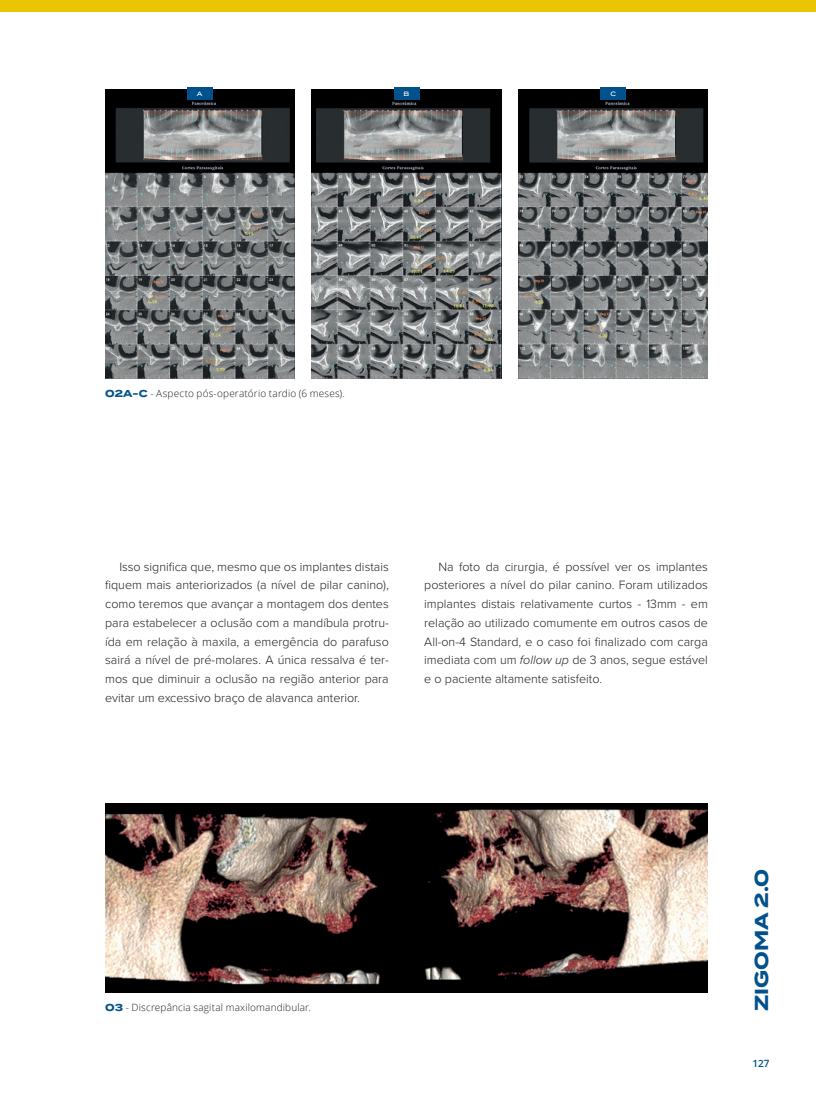
<style>
.page{position:relative;width:816px;height:1100px;background:#fff}
.page>*{position:absolute;margin:0;border:0;box-sizing:border-box;transform-origin:0 0}
.t1{font:700 18.75px "Termina";color:#01518c}
.t2{font:300 12.5px/18.8px "Proxima Nova";color:#231f20;text-align:justify}
.t3{font:300 10px "Open Sans";letter-spacing:.015em;color:#231f20}
.t4{font:600 10px "Open Sans";color:#01518c}
.t5{font:500 6.25px "Termina";color:#fff}
.s1{font-family:"Termina";font-weight:700;color:#01518c}
.s2{font-style:italic}
</style>
<div class="page">
<div style="left:0;top:0;width:815px;height:11px;background:#e9c503"></div>
<img style="left:105px;top:89px;width:189px;height:289px">
<img style="left:312px;top:89px;width:189px;height:289px">
<img style="left:518px;top:89px;width:189px;height:289px">
<div style="left:187px;top:87px;width:25px;height:13px;background:#01518c"></div>
<div style="left:393px;top:87px;width:26px;height:13px;background:#01518c"></div>
<div style="left:600px;top:87px;width:26px;height:13px;background:#01518c"></div>
<img style="left:105px;top:803px;width:602px;height:189px">
<p class="t5" style="left:197px;top:89px;width:7px">A</p>
<p class="t5" style="left:403px;top:89px;width:7px">B</p>
<p class="t5" style="left:610px;top:89px;width:7px">C</p>
<p class="t3" style="left:105px;top:386px;width:241px"><span class="s1">02A-C</span> - Aspecto pós-operatório tardio (6 meses).</p>
<p class="t2" style="left:105px;top:556px;width:285px;text-indent:14px">Isso significa que, mesmo que os implantes distais fiquem mais anteriorizados (a nível de pilar canino), como teremos que avançar a montagem dos dentes para estabelecer a oclusão com a mandíbula protru&shy;ída em relação à maxila, a emergência do parafuso sairá a nível de pré-molares. A única ressalva é ter&shy;mos que diminuir a oclusão na região anterior para evitar um excessivo braço de alavanca anterior.</p>
<p class="t2" style="left:424px;top:556px;width:285px;text-indent:14px">Na foto da cirurgia, é possível ver os implantes posteriores a nível do pilar canino. Foram utilizados implantes distais relativamente curtos - 13mm - em relação ao utilizado comumente em outros casos de All-on-4 Standard, e o caso foi finalizado com carga imediata com um <span class="s2">follow up</span> de 3 anos, segue estável e o paciente altamente satisfeito.</p>
<p class="t3" style="left:105px;top:1000px;width:207px"><span class="s1">03</span> - Discrepância sagital maxilomandibular.</p>
<h1 class="t1" style="left:747px;top:1010px;width:144px;rotate:-90deg">ZIGOMA 2.0</h1>
<p class="t4" style="left:752px;top:1056px;width:19px">127</p>
</div>
